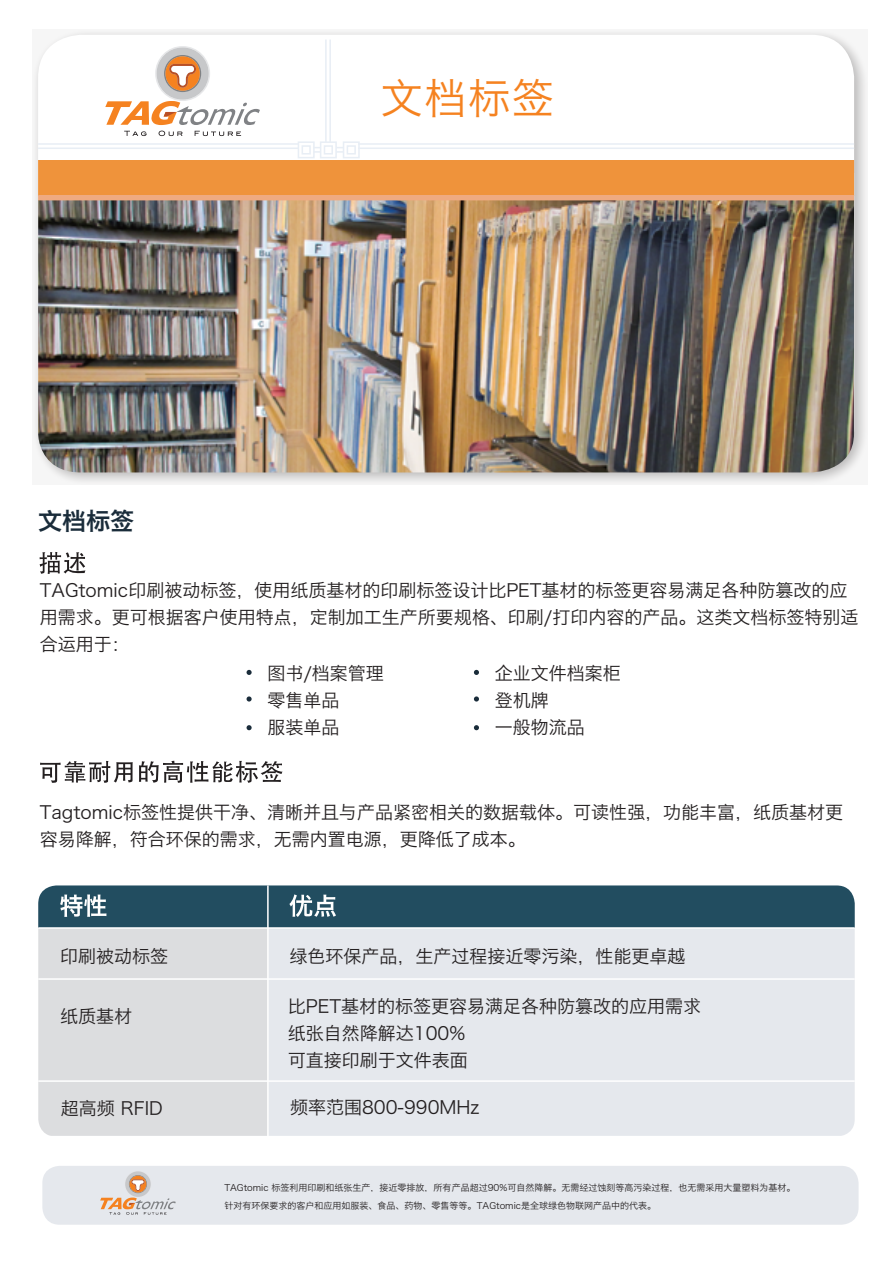
<style>
.page{position:relative;width:893px;height:1263px;background:#fff}
.page>*{position:absolute;margin:0;border:0;box-sizing:border-box;transform-origin:0 0}
.t1{font:42px "Hiragino Sans GB W3";color:#f58220}
.t2{font:24px "Hiragino Sans GB W6";color:#1a2c3a}
.t3{font:18px/27px "Hiragino Sans GB W3";color:#231f20}
.t4{font:9px/18px "Hiragino Sans GB W3";color:#231f20}
</style>
<div class="page">
<svg style="left:34px;top:31px;width:833px;height:453px"></svg>
<div style="left:38px;top:35px;width:816px;height:436px;background:#fff;border-radius:43px"></div>
<div style="left:38px;top:160px;width:816px;height:36px;background:#ef933b"></div>
<div style="left:38px;top:195px;width:816px;height:5px;background:#efaa80"></div>
<hr style="left:358px;top:148px;width:496px;height:1px;background:#e8eef5">
<hr style="left:358px;top:143px;width:496px;height:2px;background:#e8eef5">
<hr style="left:38px;top:148px;width:260px;height:1px;background:#e8eef5">
<hr style="left:38px;top:143px;width:260px;height:2px;background:#e8eef5">
<svg style="left:40px;top:552px;width:45px;height:22px"></svg>
<svg style="left:247px;top:670px;width:5px;height:5px"></svg>
<svg style="left:247px;top:696px;width:5px;height:5px"></svg>
<svg style="left:247px;top:725px;width:5px;height:5px"></svg>
<svg style="left:40px;top:761px;width:93px;height:22px"></svg>
<svg style="left:139px;top:761px;width:144px;height:22px"></svg>
<hr style="left:325px;top:40px;width:2px;height:102px;background:#e8eef5">
<hr style="left:329px;top:40px;width:2px;height:102px;background:#e8eef5">
<svg style="left:297px;top:141px;width:63px;height:17px"></svg>
<svg style="left:474px;top:670px;width:5px;height:5px"></svg>
<svg style="left:474px;top:696px;width:5px;height:5px"></svg>
<svg style="left:474px;top:725px;width:5px;height:5px"></svg>
<div style="left:269px;top:929px;width:586px;height:207px;background:#e5e8ed"></div>
<div style="left:38px;top:929px;width:229px;height:207px;background:#dcdddf"></div>
<hr style="left:38px;top:978px;width:817px;height:2px;background:#fff">
<hr style="left:38px;top:1080px;width:817px;height:2px;background:#fff">
<svg style="left:38px;top:885px;width:817px;height:43px;background:#2f5769"></svg>
<img style="left:38px;top:200px;width:816px;height:272px">
<div style="left:42px;top:1166px;width:816px;height:59px;background:#e5e8ed;border-radius:17px"></div>
<svg style="left:100px;top:1171px;width:76px;height:44px"></svg>
<svg style="left:105px;top:46px;width:155px;height:79px"></svg>
<svg style="left:124px;top:131px;width:23px;height:5px"></svg>
<svg style="left:159px;top:131px;width:24px;height:5px"></svg>
<svg style="left:195px;top:131px;width:46px;height:5px"></svg>
<h2 class="t2" style="left:38px;top:505px;width:97px">文档标签</h2>
<h1 class="t1" style="left:381px;top:72px;width:175px">文档标签</h1>
<p class="t3" style="left:40px;top:576px;width:820px">TAGtomic印刷被动标签，使用纸质基材的印刷标签设计比PET基材的标签更容易满足各种防篡改的应用需求。更可根据客户使用特点，定制加工生产所要规格、印刷/打印内容的产品。这类文档标签特别适合运用于：</p>
<p class="t3" style="left:267px;top:659px;width:118px">图书/档案管理零售单品<br>服装单品</p>
<p class="t3" style="left:495px;top:659px;width:127px">企业文件档案柜登机牌<br>一般物流品</p>
<p class="t3" style="left:40px;top:798px;width:805px">Tagtomic标签性提供干净、清晰并且与产品紧密相关的数据载体。可读性强，功能丰富，纸质基材更容易降解，符合环保的需求，无需内置电源，更降低了成本。</p>
<p class="t3" style="left:60px;top:942px;width:109px">印刷被动标签</p>
<p class="t3" style="left:289px;top:942px;width:397px">绿色环保产品，生产过程接近零污染，性能更卓越</p>
<p class="t3" style="left:60px;top:1003px;width:73px">纸质基材</p>
<p class="t3" style="left:288px;top:992px;width:415px">比PET基材的标签更容易满足各种防篡改的应用需求纸张自然降解达100%<br>可直接印刷于文件表面</p>
<p class="t3" style="left:61px;top:1094px;width:104px">超高频 RFID</p>
<p class="t3" style="left:290px;top:1093px;width:191px">频率范围800-990MHz</p>
<p class="t4" style="left:224px;top:1178px;width:572px">TAGtomic 标签利用印刷和纸张生产，接近零排放，所有产品超过90%可自然降解。无需经过蚀刻等高污染过程，也无需采用大量塑料为基材。针对有环保要求的客户和应用如服装、食品、药物、零售等等。TAGtomic是全球绿色物联网产品中的代表。</p>
</div>
